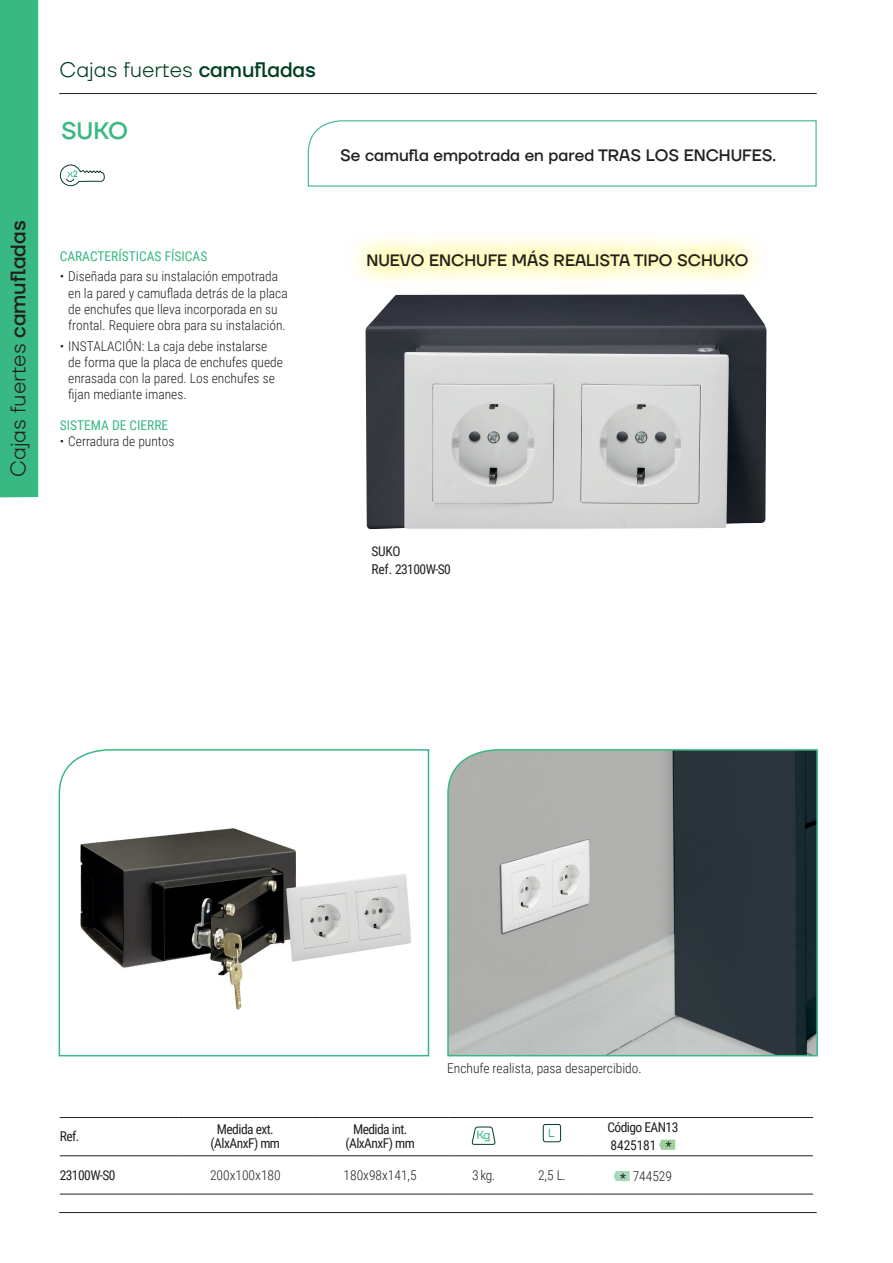
<style>
.page{position:relative;width:893px;height:1263px;background:#fff}
.page>*{position:absolute;margin:0;border:0;box-sizing:border-box;transform-origin:0 0}
.TEXTO_COMÚN{font:500 24px "TT Firs Neue";color:#38b983}
.t1{font:300 21px "TT Firs Neue";color:#003f22}
.t2{font:300 21px "TT Firs Neue";color:#231f20}
.t3{font:500 16.5px "TT Firs Neue";color:#231f20}
.t4{font:300 13.5px/16.2px "Roboto Condensed";color:#231f20}
.TEXTO_COMÚN-2{font:13.5px "Roboto Condensed";letter-spacing:-.04em;color:#231f20}
.t5{font:13.5px "Roboto Condensed";color:#38b983}
.TEXTO_COMÚN-3{font:13.5px "Roboto Condensed";letter-spacing:-.01em;color:#231f20}
.t6{font:12px "TT Firs Neue";color:#38b983}
.t7{font:11.7px "TT Firs Neue";color:#38b983}
.t8{font:500 9.15px "TT Firs Neue";color:#38b983;scale:.88 1}
.s1{font-weight:500}
</style>
<div class="page">
<hr style="left:60px;top:93px;width:756px;height:1px;background:#231f20">
<hr style="left:60px;top:1212px;width:756px;height:1px;background:#231f20">
<svg style="left:60px;top:164px;width:45px;height:22px"></svg>
<hr style="left:60px;top:1117px;width:119px;height:1px;background:#231f20">
<hr style="left:179px;top:1117px;width:133px;height:1px;background:#231f20">
<hr style="left:312px;top:1117px;width:136px;height:1px;background:#231f20">
<hr style="left:448px;top:1117px;width:71px;height:1px;background:#231f20">
<hr style="left:519px;top:1117px;width:66px;height:1px;background:#231f20">
<hr style="left:585px;top:1117px;width:116px;height:1px;background:#231f20">
<hr style="left:701px;top:1117px;width:112px;height:1px;background:#231f20">
<hr style="left:60px;top:1155px;width:119px;height:1px;background:#231f20">
<hr style="left:179px;top:1155px;width:133px;height:1px;background:#231f20">
<hr style="left:312px;top:1155px;width:136px;height:1px;background:#231f20">
<hr style="left:448px;top:1155px;width:71px;height:1px;background:#231f20">
<hr style="left:519px;top:1155px;width:66px;height:1px;background:#231f20">
<hr style="left:60px;top:1194px;width:119px;height:1px;background:#231f20">
<hr style="left:179px;top:1194px;width:133px;height:1px;background:#231f20">
<hr style="left:312px;top:1194px;width:136px;height:1px;background:#231f20">
<hr style="left:448px;top:1194px;width:71px;height:1px;background:#231f20">
<hr style="left:519px;top:1194px;width:66px;height:1px;background:#231f20">
<hr style="left:585px;top:1155px;width:116px;height:1px;background:#231f20">
<hr style="left:701px;top:1155px;width:112px;height:1px;background:#231f20">
<hr style="left:585px;top:1194px;width:116px;height:1px;background:#231f20">
<hr style="left:701px;top:1194px;width:112px;height:1px;background:#231f20">
<svg style="left:471px;top:1126px;width:24px;height:19px"></svg>
<div style="left:543px;top:1124px;width:18px;height:18px;border:1px solid #003f22;border-radius:2px"></div>
<svg style="left:659px;top:1139px;width:16px;height:11px"></svg>
<svg style="left:614px;top:1171px;width:16px;height:10px"></svg>
<div style="left:0;top:0;width:38px;height:497px;background:#38b983"></div>
<svg style="left:447px;top:749px;width:371px;height:308px;background:#82898a"></svg>
<svg style="left:58px;top:749px;width:372px;height:308px"></svg>
<img style="left:74px;top:825px;width:346px;height:187px">
<img style="left:366px;top:294px;width:400px;height:235px">
<svg style="left:307px;top:120px;width:510px;height:67px"></svg>
<div style="left:344px;top:228px;width:426px;height:61px;background:#fff101;opacity:.75"></div>
<p class="t2" style="left:4px;top:477px;width:258px;rotate:-90deg">Cajas fuertes <span class="s1">camufladas</span></p>
<p class="t1" style="left:60px;top:56px;width:258px">Cajas fuertes <span class="s1">camufladas</span></p>
<p class="TEXTO_COMÚN" style="left:61px;top:114px;width:69px">SUKO</p>
<p class="t8" style="left:73px;top:168px;width:7px">2</p>
<p class="t3" style="left:340px;top:144px;width:438px">Se camufla empotrada en pared TRAS LOS ENCHUFES.</p>
<p class="t5" style="left:60px;top:247px;width:149px">CARACTERÍSTICAS FÍSICAS</p>
<p class="t4" style="left:68px;top:268px;width:221px;text-indent:-9px">• Diseñada para su instalación empotrada en la pared y camuflada detrás de la placa de enchufes que lleva incorporada en su frontal. Requiere obra para su instalación.</p>
<p class="t4" style="left:68px;top:337px;width:216px;text-indent:-9px">• INSTALACIÓN: La caja debe instalarse de forma que la placa de enchufes quede enrasada con la pared. Los enchufes se fijan mediante imanes.</p>
<p class="t5" style="left:60px;top:415px;width:110px">SISTEMA DE CIERRE</p>
<p class="t4" style="left:60px;top:432px;width:116px">• Cerradura de puntos</p>
<p class="t3" style="left:366px;top:249px;width:383px">NUEVO ENCHUFE MÁS REALISTA TIPO SCHUKO</p>
<p class="TEXTO_COMÚN-2" style="left:371px;top:542px;width:31px">SUKO</p>
<p class="TEXTO_COMÚN-2" style="left:371px;top:560px;width:81px">Ref. 23100W-S0</p>
<p class="TEXTO_COMÚN-2" style="left:60px;top:1126px;width:21px">Ref.</p>
<p class="TEXTO_COMÚN-2" style="left:217px;top:1120px;width:58px">Medida ext.</p>
<p class="TEXTO_COMÚN-2" style="left:211px;top:1133px;width:71px">(AlxAnxF) mm</p>
<p class="TEXTO_COMÚN-2" style="left:353px;top:1120px;width:56px">Medida int.</p>
<p class="TEXTO_COMÚN-2" style="left:345px;top:1133px;width:71px">(AlxAnxF) mm</p>
<p class="t4" style="left:447px;top:1060px;width:196px">Enchufe realista, pasa desapercibido.</p>
<p class="t6" style="left:476px;top:1126px;width:16px">Kg</p>
<p class="t7" style="left:548px;top:1125px;width:8px">L</p>
<p class="TEXTO_COMÚN-2" style="left:607px;top:1117px;width:72px">Código EAN13</p>
<p class="TEXTO_COMÚN-3" style="left:611px;top:1135px;width:47px">8425181</p>
<p class="TEXTO_COMÚN-2" style="left:666px;top:1137px;width:7px">*</p>
<p class="TEXTO_COMÚN-2" style="left:60px;top:1166px;width:57px">23100W-S0</p>
<p class="t4" style="left:210px;top:1166px;width:72px">200x100x180</p>
<p class="t4" style="left:344px;top:1166px;width:75px">180x98x141,5</p>
<p class="t4" style="left:472px;top:1166px;width:24px">3 kg.</p>
<p class="t4" style="left:538px;top:1166px;width:29px">2,5 L.</p>
<p class="TEXTO_COMÚN-2" style="left:620px;top:1168px;width:7px">*</p>
<p class="t4" style="left:633px;top:1168px;width:41px">744529</p>
</div>
